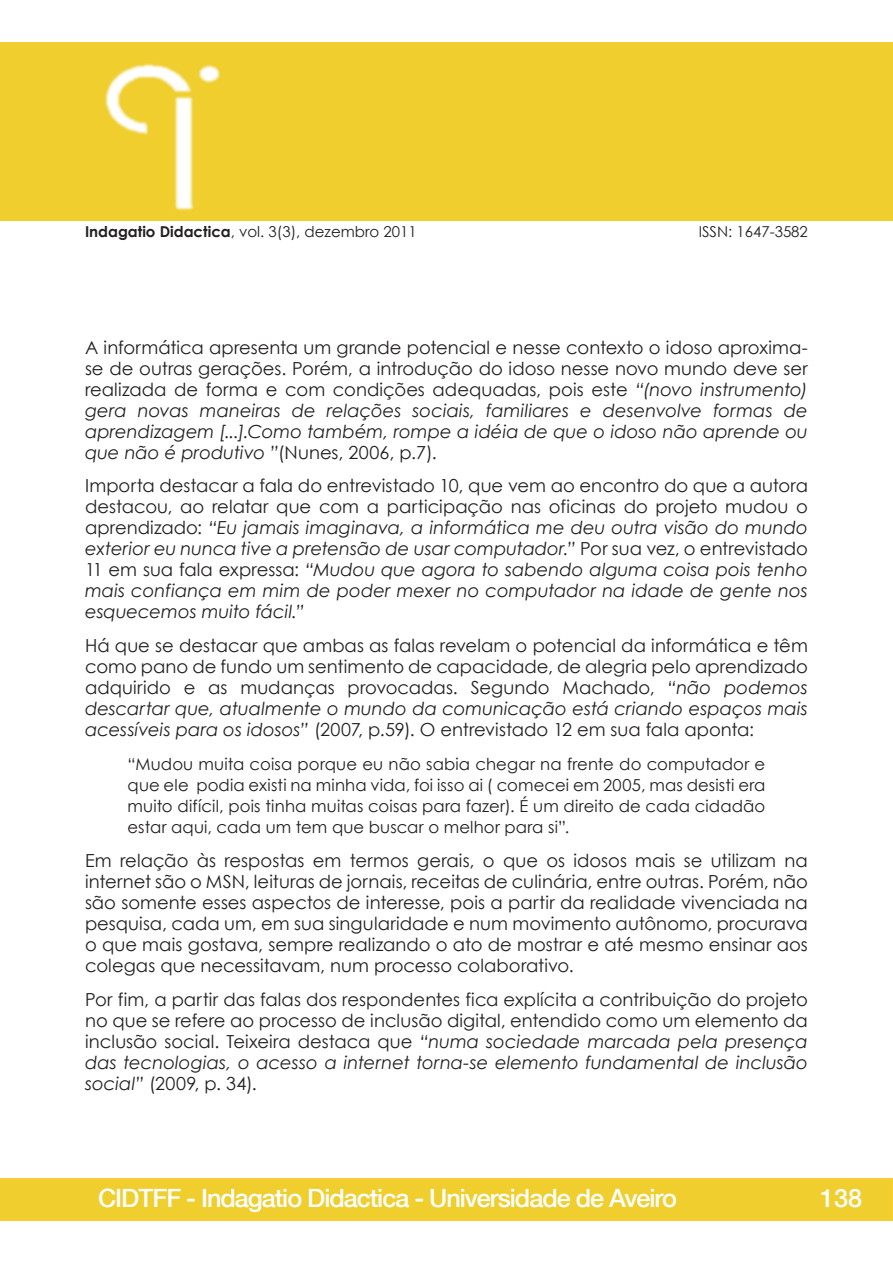
<style>
.page{position:relative;width:893px;height:1263px;background:#fff}
.page>*{position:absolute;margin:0;border:0;box-sizing:border-box;transform-origin:0 0}
.t1{font:500 25.2px "Helvetica Neue LT Com";letter-spacing:-.04em;color:#fff}
.paragrafos{font:18px/21px "Century Gothic";color:#231f20;text-align:justify}
.paragrafos-2{font:italic 18px/21px "Century Gothic";color:#231f20;text-align:justify}
.paragrafos-3{font:16.5px/21px "Century Gothic";letter-spacing:.005em;color:#231f20;text-align:justify}
.t2{font:15px "Century Gothic";color:#231f20}
.s1{font-weight:700}
.s2{font-style:italic}
.s3{font-style:normal}
</style>
<div class="page">
<div style="left:0;top:1179px;width:892px;height:41px;background:#efce2e"></div>
<div style="left:0;top:1178px;width:893px;height:42px;border:2px solid #facd35"></div>
<svg style="left:892px;top:1178px;width:1px;height:42px"></svg>
<div style="left:0;top:43px;width:893px;height:178px;background:#efce2e"></div>
<p class="t2" style="left:85px;top:221px;width:333px"><span class="s1">Indagatio Didactica</span>, vol. 3(3), dezembro 2011</p>
<p class="t2" style="left:699px;top:221px;width:111px">ISSN: 1647-3582</p>
<p class="paragrafos" style="left:85px;top:336px;width:724px">A informática apresenta um grande potencial e nesse contexto o idoso aproxima&shy;se de outras gerações. Porém, a introdução do idoso nesse novo mundo deve ser realizada de forma e com condições adequadas, pois este <span class="s2">“(novo instrumento) gera novas maneiras de relações sociais, familiares e desenvolve formas de aprendizagem [...].Como também, rompe a idéia de que o idoso não aprende ou que não é produtivo ”</span>(Nunes, 2006, p.7).</p>
<p class="paragrafos-2" style="left:85px;top:475px;width:724px"><span class="s3">Importa destacar a fala do entrevistado 10, que vem ao encontro do que a autora destacou, ao relatar que com a participação nas oficinas do projeto mudou o aprendizado:</span> “Eu jamais imaginava, a informática me deu outra visão do mundo exterior eu nunca tive a pretensão de usar computador.” <span class="s3">Por sua vez, o entrevistado 11 em sua fala expressa:</span> “Mudou que agora to sabendo alguma coisa pois tenho mais confiança em mim de poder mexer no computador na idade de gente nos esquecemos muito fácil.”</p>
<p class="paragrafos" style="left:85px;top:635px;width:724px">Há que se destacar que ambas as falas revelam o potencial da informática e têm como pano de fundo um sentimento de capacidade, de alegria pelo aprendizado adquirido e as mudanças provocadas. Segundo Machado, <span class="s2">“não podemos descartar que, atualmente o mundo da comunicação está criando espaços mais acessíveis para os idosos”</span> (2007, p.59). O entrevistado 12 em sua fala aponta:</p>
<p class="paragrafos-3" style="left:128px;top:753px;width:639px">“Mudou muita coisa porque eu não sabia chegar na frente do computador e que ele podia existi na minha vida, foi isso ai ( comecei em 2005, mas desisti era muito difícil, pois tinha muitas coisas para fazer). É um direito de cada cidadão estar aqui, cada um tem que buscar o melhor para si”.</p>
<p class="paragrafos" style="left:85px;top:849px;width:724px">Em relação às respostas em termos gerais, o que os idosos mais se utilizam na internet são o MSN, leituras de jornais, receitas de culinária, entre outras. Porém, não são somente esses aspectos de interesse, pois a partir da realidade vivenciada na pesquisa, cada um, em sua singularidade e num movimento autônomo, procurava o que mais gostava, sempre realizando o ato de mostrar e até mesmo ensinar aos colegas que necessitavam, num processo colaborativo.</p>
<p class="paragrafos" style="left:85px;top:988px;width:724px">Por fim, a partir das falas dos respondentes fica explícita a contribuição do projeto no que se refere ao processo de inclusão digital, entendido como um elemento da inclusão social. Teixeira destaca que <span class="s2">“numa sociedade marcada pela presença das tecnologias, o acesso a internet torna-se elemento fundamental de inclusão social”</span> (2009, p. 34).</p>
<h1 class="t1" style="left:98px;top:1183px;width:580px">CIDTFF - Indagatio Didactica - Universidade de Aveiro</h1>
<h1 class="t1" style="left:820px;top:1183px;width:44px">138</h1>
</div>
